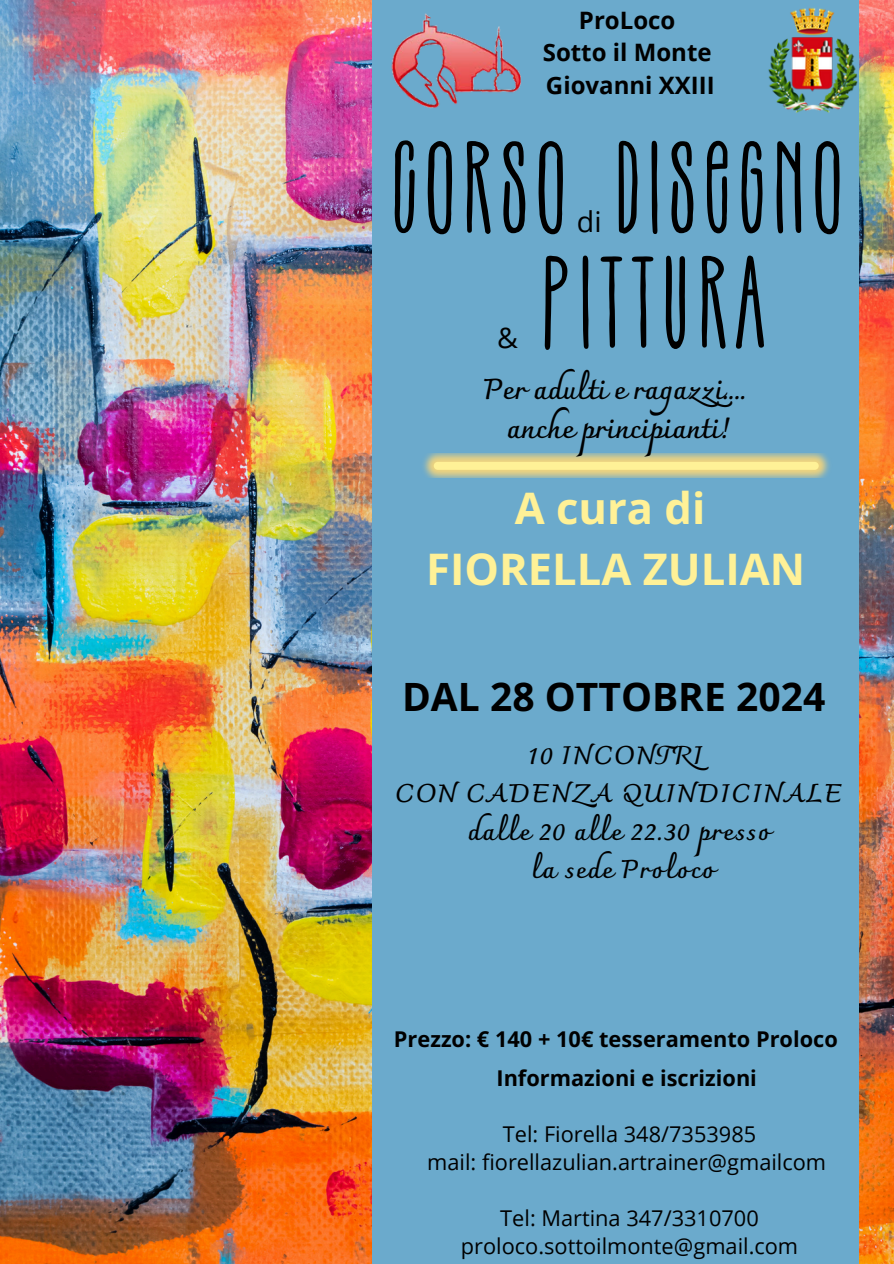
<style>
.page{position:relative;width:894px;height:1264px;background:#fff}
.page>*{position:absolute;margin:0;border:0;box-sizing:border-box;transform-origin:0 0}
.t1{font:130.5px/114.8px "Terek";letter-spacing:.07em;color:#000;text-align:center}
.t2{font:700 43.5px/60.8px "Open Sans";color:#fff197;text-align:center}
.t3{font:700 39px "Open Sans";color:#000}
.t4{font:700 28.5px/39.3px "Charmonman";color:#000;text-align:center}
.t5{font:28.5px "Open Sans";color:#000}
.t6{font:700 25.5px/38.2px "Charmonman";letter-spacing:.05em;color:#000;text-align:center}
.t7{font:700 24px/32.7px "Open Sans";color:#000;text-align:center}
.t8{font:21.75px "Open Sans";color:#000}
.t9{font:700 21.75px "Open Sans";color:#000}
</style>
<div class="page">
<img style="left:0;top:0;width:893px;height:1263px">
<div style="left:372px;top:0;width:486px;height:1263px;background:#6baacc"></div>
<img style="left:391px;top:13px;width:130px;height:96px">
<img style="left:423px;top:454px;width:406px;height:23px">
<div style="left:433px;top:462px;width:385px;height:8px;background:#fff197;border-radius:4px"></div>
<img style="left:768px;top:7px;width:90px;height:106px">
<p class="t7" style="left:542px;top:3px;width:173px">ProLoco<br>Sotto il Monte<br>Giovanni XXIII</p>
<p class="t1" style="left:392px;top:143px;width:450px">CORSO DISEGNO<br>PITTURA</p>
<p class="t4" style="left:484px;top:369px;width:263px">Per adulti e ragazi.... anche principianti!</p>
<h1 class="t2" style="left:426px;top:477px;width:380px">A cura di<br>FIORELLA ZULIAN</h1>
<h2 class="t5" style="left:577px;top:201px;width:26px">di</h2>
<p class="t5" style="left:497px;top:318px;width:22px">&amp;</p>
<h5 class="t3" style="left:402px;top:669px;width:424px">DAL 28 OTTOBRE 2024</h5>
<p class="t6" style="left:395px;top:735px;width:448px">10 INCONTRI<br>CON CADENZA QUINDICINALE dalle 20 alle 22.30 presso<br>la sede Proloco</p>
<h6 class="t9" style="left:394px;top:1023px;width:445px">Prezzo: € 140 + 10€ tesseramento Proloco</h6>
<p class="t9" style="left:496px;top:1062px;width:262px">Informazioni e iscrizioni</p>
<h4 class="t8" style="left:502px;top:1118px;width:255px">Tel: Fiorella 348/7353985</h4>
<h3 class="t8" style="left:427px;top:1146px;width:400px">mail: fiorellazulian.artrainer@gmailcom</h3>
<p class="t8" style="left:500px;top:1202px;width:260px">Tel: Martina 347/3310700</p>
<p class="t8" style="left:460px;top:1231px;width:339px">proloco.sottoilmonte@gmail.com</p>
</div>
